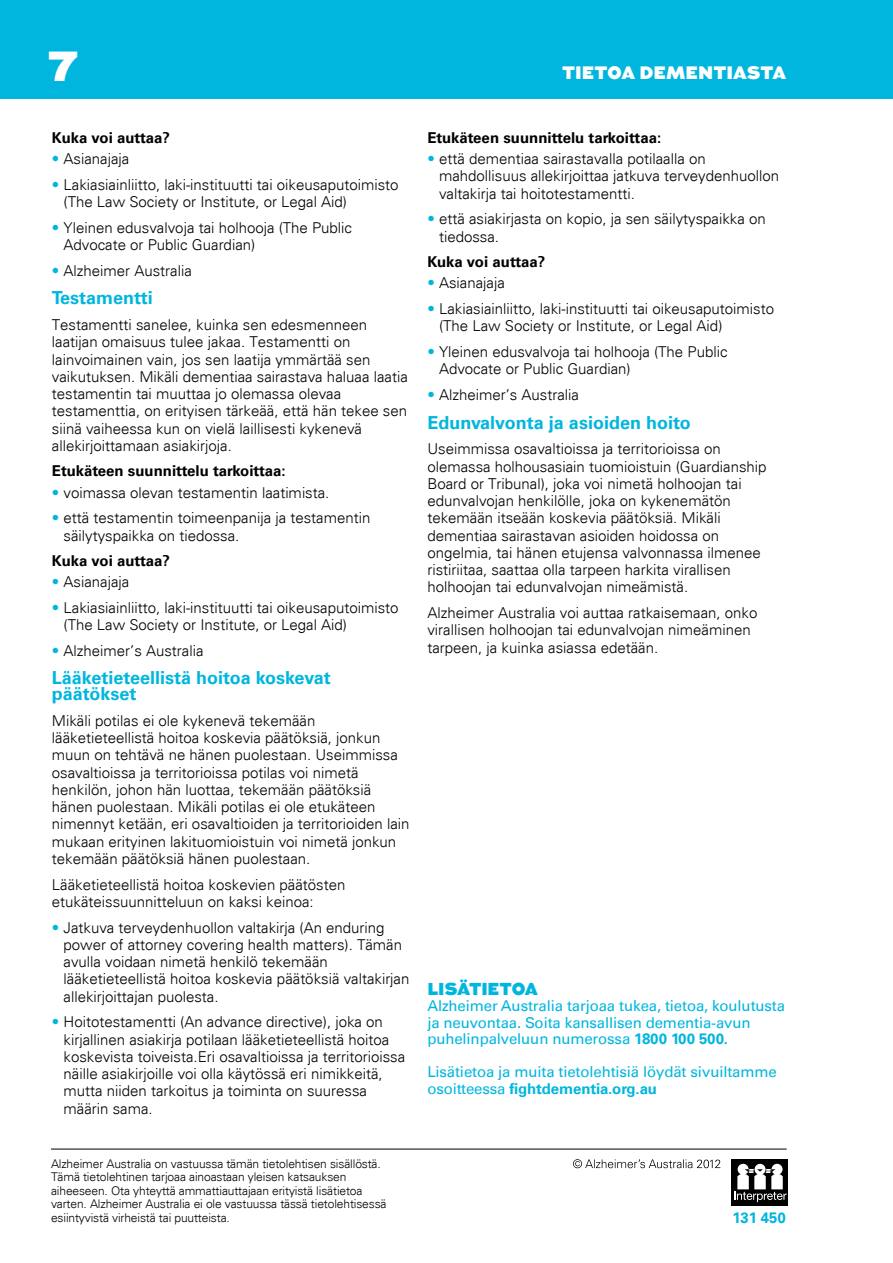
<style>
.page{position:relative;width:893px;height:1263px;background:#fff}
.page>*{position:absolute;margin:0;border:0;box-sizing:border-box;transform-origin:0 0}
.t1{font:900 42px "Augustus";color:#fff}
.t2{font:700 18px/15.8px "Univers LT Std";color:#00b6de}
.t3{font:900 18px "Augustus";color:#fff}
.t4{font:900 17.25px "Augustus";letter-spacing:-.01em;color:#00b6de}
.t5{font:300 15px/17.2px "Univers";color:#000}
.t6{font:15px/16.5px "Univers LT Std";letter-spacing:-.01em;color:#00b6de}
.t7{font:700 15px "Univers LT Std";color:#000}
.t8{font:700 15px "Univers LT Std";letter-spacing:-.01em;color:#00b6de}
.t9{font:300 12px/13.5px "Univers";letter-spacing:-.01em;color:#000}
.s1{color:#00b6de}
.s2{font-weight:700}
</style>
<div class="page">
<hr style="left:51px;top:1149px;width:736px;height:1px;background:#000">
<div style="left:0;top:0;width:893px;height:99px;background:#00b6de"></div>
<div style="left:731px;top:1159px;width:57px;height:47px;background:#000"></div>
<div style="left:771px;top:1164px;width:11px;height:11px;background:#fff;border-radius:50%"></div>
<div style="left:738px;top:1164px;width:11px;height:11px;background:#fff;border-radius:50%"></div>
<div style="left:754px;top:1164px;width:11px;height:11px;background:#fff;border-radius:50%"></div>
<svg style="left:734px;top:1169px;width:53px;height:33px"></svg>
<svg style="left:573px;top:1159px;width:147px;height:9px"></svg>
<h1 class="t1" style="left:48px;top:41px;width:31px">7</h1>
<p class="t3" style="left:562px;top:62px;width:93px">TIETOA DEMEN</p>
<p class="t3" style="left:713px;top:62px;width:74px">TIASTA</p>
<p class="t7" style="left:52px;top:129px;width:120px">Kuka voi auttaa?</p>
<p class="t5" style="left:52px;top:150px;width:79px"><span class="s1">•</span> Asianajaja</p>
<p class="t5" style="left:64px;top:176px;width:337px;text-indent:-12px"><span class="s1">•</span> Lakiasiainliitto, laki-instituutti tai oikeusaputoimisto (The Law Society or Institute, or Legal Aid)</p>
<p class="t5" style="left:64px;top:219px;width:290px;text-indent:-12px"><span class="s1">•</span> Yleinen edusvalvoja tai holhooja (The Public<br>Advocate or Public Guardian)</p>
<p class="t5" style="left:52px;top:262px;width:142px"><span class="s1">•</span> Alzheimer Australia</p>
<p class="t2" style="left:52px;top:290px;width:102px">Testamentti</p>
<p class="t5" style="left:52px;top:316px;width:357px">Testamentti sanelee, kuinka sen edesmenneen laatijan omaisuus tulee jakaa. Testamentti on lainvoimainen vain, jos sen laatija ymmärtää sen vaikutuksen. Mikäli dementiaa sairastava haluaa laatia testamentin tai muuttaa jo olemassa olevaa testamenttia, on erityisen tärkeää, että hän tekee sen siinä vaiheessa kun on vielä laillisesti kykenevä allekirjoittamaan asiakirjoja.</p>
<p class="t7" style="left:52px;top:462px;width:235px">Etukäteen suunnittelu tarkoittaa:</p>
<p class="t5" style="left:52px;top:484px;width:279px"><span class="s1">•</span> voimassa olevan testamentin laatimista.</p>
<p class="t5" style="left:64px;top:509px;width:308px;text-indent:-12px"><span class="s1">•</span> että testamentin toimeenpanija ja testamentin säilytyspaikka on tiedossa.</p>
<p class="t7" style="left:52px;top:551px;width:120px">Kuka voi auttaa?</p>
<p class="t5" style="left:52px;top:573px;width:79px"><span class="s1">•</span> Asianajaja</p>
<p class="t5" style="left:64px;top:599px;width:337px;text-indent:-12px"><span class="s1">•</span> Lakiasiainliitto, laki-instituutti tai oikeusaputoimisto (The Law Society or Institute, or Legal Aid)</p>
<p class="t5" style="left:52px;top:642px;width:153px"><span class="s1">•</span> Alzheimer’s Australia</p>
<p class="t2" style="left:52px;top:670px;width:280px">Lääketieteellistä hoitoa koskevat päätökset</p>
<p class="t5" style="left:52px;top:712px;width:359px">Mikäli potilas ei ole kykenevä tekemään lääketieteellistä hoitoa koskevia päätöksiä, jonkun muun on tehtävä ne hänen puolestaan. Useimmissa osavaltioissa ja territorioissa potilas voi nimetä henkilön, johon hän luottaa, tekemään päätöksiä hänen puolestaan. Mikäli potilas ei ole etukäteen nimennyt ketään, eri osavaltioiden ja territorioiden lain mukaan erityinen lakituomioistuin voi nimetä jonkun tekemään päätöksiä hänen puolestaan.</p>
<p class="t5" style="left:52px;top:876px;width:295px">Lääketieteellistä hoitoa koskevien päätösten etukäteissuunnitteluun on kaksi keinoa:</p>
<p class="t5" style="left:64px;top:919px;width:347px;text-indent:-12px"><span class="s1">•</span> Jatkuva terveydenhuollon valtakirja (An enduring power of attorney covering health matters). Tämän avulla voidaan nimetä henkilö tekemään lääketieteellistä hoitoa koskevia päätöksiä valtakirjan allekirjoittajan puolesta.</p>
<p class="t5" style="left:64px;top:1013px;width:343px;text-indent:-12px"><span class="s1">•</span> Hoitotestamentti (An advance directive), joka on kirjallinen asiakirja potilaan lääketieteellistä hoitoa koskevista toiveista.Eri osavaltioissa ja territorioissa näille asiakirjoille voi olla käytössä eri nimikkeitä, mutta niiden tarkoitus ja toiminta on suuressa määrin sama.</p>
<p class="t9" style="left:51px;top:1157px;width:337px">Alzheimer Australia on vastuussa tämän tietolehtisen sisällöstä.<br>Tämä tietolehtinen tarjoaa ainoastaan yleisen katsauksen aiheeseen. Ota yhteyttä ammattiauttajaan erityistä lisätietoa varten. Alzheimer Australia ei ole vastuussa tässä tietolehtisessä esiintyvistä virheistä tai puutteista.</p>
<p class="t7" style="left:427px;top:129px;width:235px">Etukäteen suunnittelu tarkoittaa:</p>
<p class="t5" style="left:439px;top:150px;width:342px;text-indent:-12px"><span class="s1">•</span> että dementiaa sairastavalla potilaalla on mahdollisuus allekirjoittaa jatkuva terveydenhuollon valtakirja tai hoitotestamentti.</p>
<p class="t5" style="left:439px;top:211px;width:328px;text-indent:-12px"><span class="s1">•</span> että asiakirjasta on kopio, ja sen säilytyspaikka on tiedossa.</p>
<p class="t7" style="left:427px;top:253px;width:120px">Kuka voi auttaa?</p>
<p class="t5" style="left:427px;top:274px;width:79px"><span class="s1">•</span> Asianajaja</p>
<p class="t5" style="left:439px;top:300px;width:337px;text-indent:-12px"><span class="s1">•</span> Lakiasiainliitto, laki-instituutti tai oikeusaputoimisto (The Law Society or Institute, or Legal Aid)</p>
<p class="t5" style="left:439px;top:343px;width:290px;text-indent:-12px"><span class="s1">•</span> Yleinen edusvalvoja tai holhooja (The Public<br>Advocate or Public Guardian)</p>
<p class="t5" style="left:427px;top:386px;width:153px"><span class="s1">•</span> Alzheimer’s Australia</p>
<p class="t2" style="left:427px;top:414px;width:265px">Edunvalvonta ja asioiden hoito</p>
<p class="t5" style="left:427px;top:440px;width:341px">Useimmissa osavaltioissa ja territorioissa on olemassa holhousasiain tuomioistuin (Guardianship Board or Tribunal), joka voi nimetä holhoojan tai edunvalvojan henkilölle, joka on kykenemätön tekemään itseään koskevia päätöksiä. Mikäli dementiaa sairastavan asioiden hoidossa on ongelmia, tai hänen etujensa valvonnassa ilmenee ristiriitaa, saattaa olla tarpeen harkita virallisen holhoojan tai edunvalvojan nimeämistä.</p>
<p class="t5" style="left:427px;top:604px;width:332px">Alzheimer Australia voi auttaa ratkaisemaan, onko virallisen holhoojan tai edunvalvojan nimeäminen tarpeen, ja kuinka asiassa edetään.</p>
<p class="t4" style="left:427px;top:979px;width:112px">LI SÄTIETOA</p>
<p class="t6" style="left:427px;top:998px;width:359px">Alzheimer Australia tarjoaa tukea, tietoa, koulutusta ja neuvontaa. Soita kansallisen dementia-avun puhelinpalveluun numerossa <span class="s2">1800 100 500.</span></p>
<p class="t6" style="left:427px;top:1064px;width:351px">Lisätietoa ja muita tietolehtisiä löydät sivuiltamme osoitteessa <span class="s2">fightdementia.org.au</span></p>
<p class="t8" style="left:732px;top:1209px;width:55px">131 450</p>
</div>
